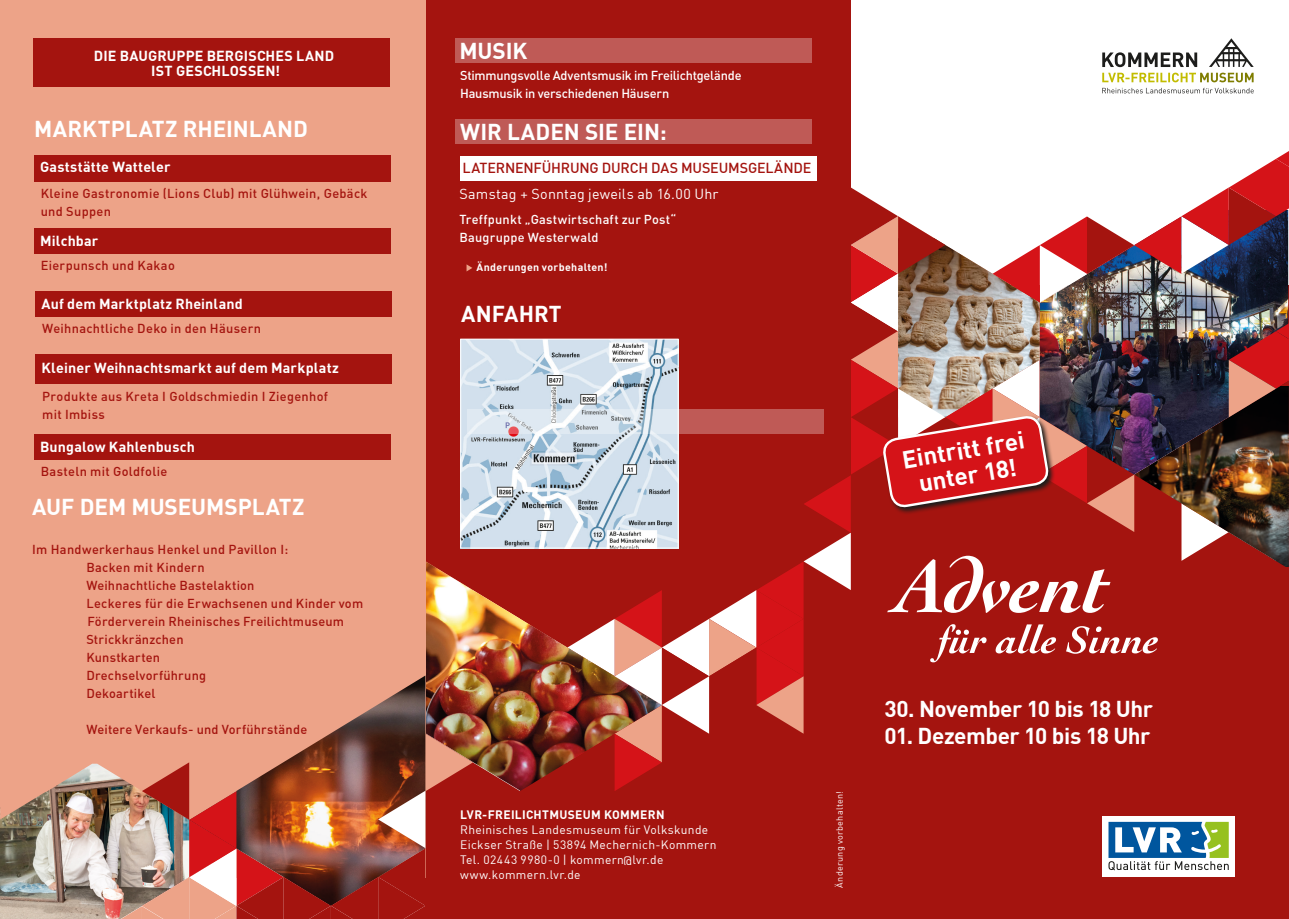
<style>
.page{position:relative;width:1289px;height:919px;background:#fff}
.page>*{position:absolute;margin:0;border:0;box-sizing:border-box;transform-origin:0 0}
.t1{font:700 24.3px "DIN";color:#fff}
._01_headline_copytext_hg{font:700 22.5px "DIN";letter-spacing:-.01em;color:#fff}
.t2{font:700 14.25px "DIN";letter-spacing:.01em;color:#fff}
.t3{font:500 14.25px "DIN";letter-spacing:-.015em;color:#a4140f}
.t4{font:14.25px "DIN";letter-spacing:.015em;color:#fff}
.t5{font:500 12.75px/18px "DIN";letter-spacing:.025em;color:#a4140f}
.t6{font:500 12.75px "DIN";letter-spacing:-.015em;color:#fff}
.t7{font:500 12.75px "DIN";letter-spacing:.015em;color:#fff}
.t8{font:500 12.75px "DIN";letter-spacing:.02em;color:#fff}
.t9{font:12px "DIN";letter-spacing:.025em;color:#fff}
.t10{font:700 12px "DIN";letter-spacing:.03em;color:#fff}
.t11{font:700 10.65px "DIN";letter-spacing:.03em;color:#fff}
.t12{font:9px "DIN";letter-spacing:.025em;color:#fff}
</style>
<div class="page">
<div style="left:425px;top:0;width:425px;height:918px;background:#a4140f"></div>
<div style="left:455px;top:119px;width:356px;height:25px;background:#bf5a56"></div>
<div style="left:0;top:0;width:425px;height:877px;background:#eda388"></div>
<svg style="left:1209px;top:38px;width:44px;height:29px"></svg>
<svg style="left:1102px;top:52px;width:95px;height:15px"></svg>
<svg style="left:1102px;top:73px;width:151px;height:9px"></svg>
<svg style="left:1102px;top:88px;width:151px;height:5px"></svg>
<div style="left:455px;top:38px;width:356px;height:25px;background:#bf5a56"></div>
<div style="left:33px;top:38px;width:356px;height:49px;background:#a4140f"></div>
<img style="left:0;top:151px;width:1288px;height:767px">
<div style="left:34px;top:434px;width:357px;height:25px;background:#a4140f"></div>
<p class="t2" style="left:94px;top:47px;width:242px">DIE BAUGRUPPE BERGISCHES LAND</p>
<p class="t2" style="left:151px;top:62px;width:130px">IST GESCHLOSSEN!</p>
<p class="_01_headline_copytext_hg" style="left:34px;top:114px;width:275px">MARKTPLATZ RHEINLAND</p>
<p class="t2" style="left:40px;top:158px;width:132px">Gaststätte Watteler</p>
<p class="t5" style="left:41px;top:184px;width:328px">Kleine Gastronomie (Lions Club) mit Glühwein, Gebäck und Suppen</p>
<p class="t2" style="left:40px;top:231px;width:60px">Milchbar</p>
<p class="t5" style="left:41px;top:256px;width:136px">Eierpunsch und Kakao</p>
<p class="t2" style="left:42px;top:294px;width:203px">Auf dem Marktplatz Rheinland</p>
<p class="t5" style="left:42px;top:319px;width:220px">Weihnachtliche Deko in den Häusern</p>
<p class="t2" style="left:42px;top:358px;width:299px">Kleiner Weihnachtsmarkt auf dem Markplatz</p>
<p class="t5" style="left:42px;top:387px;width:287px">Produkte aus Kreta I Goldschmiedin I Ziegenhof</p>
<p class="t5" style="left:42px;top:405px;width:64px">mit Imbiss</p>
<p class="t2" style="left:40px;top:437px;width:156px">Bungalow Kahlenbusch</p>
<p class="t5" style="left:41px;top:462px;width:128px">Basteln mit Goldfolie</p>
<p class="_01_headline_copytext_hg" style="left:32px;top:491px;width:274px">AUF DEM MUSEUMSPLATZ</p>
<p class="t5" style="left:32px;top:540px;width:257px">Im Handwerkerhaus Henkel und Pavillon I:</p>
<p class="t5" style="left:86px;top:558px;width:120px">Backen mit Kindern</p>
<p class="t5" style="left:86px;top:576px;width:170px">Weihnachtliche Bastelaktion</p>
<p class="t5" style="left:86px;top:594px;width:278px">Leckeres für die Erwachsenen und Kinder vom<br>Förderverein Rheinisches Freilichtmuseum</p>
<p class="t5" style="left:86px;top:630px;width:99px">Strickkränzchen</p>
<p class="t5" style="left:86px;top:648px;width:75px">Kunstkarten</p>
<p class="t5" style="left:86px;top:666px;width:121px">Drechselvorführung</p>
<p class="t5" style="left:86px;top:684px;width:71px">Dekoartikel</p>
<p class="t5" style="left:86px;top:720px;width:222px">Weitere Verkaufs- und Vorführstände</p>
<p class="_01_headline_copytext_hg" style="left:459px;top:36px;width:69px">MUSIK</p>
<p class="t6" style="left:460px;top:67px;width:283px">Stimmungsvolle Adventsmusik im Freilichtgelände</p>
<p class="t6" style="left:460px;top:85px;width:211px">Hausmusik in verschiedenen Häusern</p>
<p class="_01_headline_copytext_hg" style="left:460px;top:117px;width:208px">WIR LADEN SIE EIN:</p>
<p class="t3" style="left:462px;top:159px;width:350px">LATERNENFÜHRUNG DURCH DAS MUSEUMSGELÄNDE</p>
<p class="t4" style="left:459px;top:184px;width:260px">Samstag + Sonntag jeweils ab 16.00 Uhr</p>
<p class="t7" style="left:459px;top:211px;width:218px">Treffpunkt „Gastwirtschaft zur Post“</p>
<p class="t8" style="left:459px;top:229px;width:141px">Baugruppe Westerwald</p>
<p class="t11" style="left:476px;top:260px;width:132px">Änderungen vorbehalten!</p>
<p class="_01_headline_copytext_hg" style="left:461px;top:299px;width:102px">ANFAHRT</p>
<p class="t1" style="left:899px;top:445px;width:125px;rotate:-10deg">Eintritt frei</p>
<p class="t1" style="left:916px;top:468px;width:100px;rotate:-10deg">unter 18 !</p>
<p class="t10" style="left:460px;top:807px;width:206px">LVR-FREILICHTMUSEUM KOMMERN</p>
<p class="t9" style="left:460px;top:822px;width:249px">Rheinisches Landesmuseum für Volkskunde</p>
<p class="t9" style="left:460px;top:837px;width:258px">Eickser Straße | 53894 Mechernich-Kommern</p>
<p class="t9" style="left:460px;top:852px;width:205px">Tel. 02443 9980-0 | kommern@lvr.de</p>
<p class="t9" style="left:460px;top:867px;width:122px">www.kommern.lvr.de</p>
<p class="t12" style="left:833px;top:887px;width:98px;rotate:-90deg">Änderung vorbehalten!</p>
<p class="_01_headline_copytext_hg" style="left:884px;top:694px;width:270px">30. November 10 bis 18 Uhr</p>
<p class="_01_headline_copytext_hg" style="left:884px;top:721px;width:267px">01. Dezember 10 bis 18 Uhr</p>
</div>
